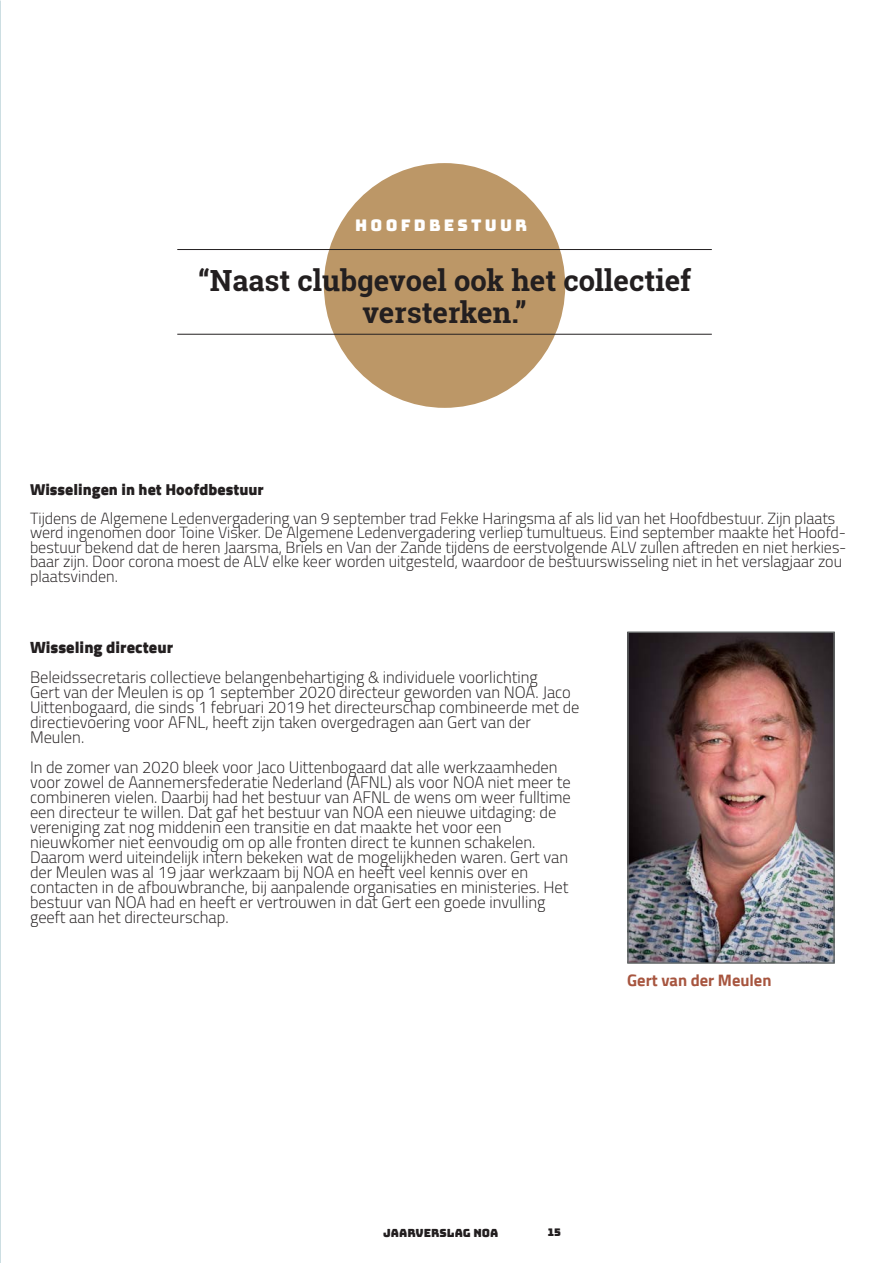
<style>
.page{position:relative;width:893px;height:1263px;background:#fff}
.page>*{position:absolute;margin:0;border:0;box-sizing:border-box;transform-origin:0 0}
.Pull_Quote_-_Bold{font:700 29.25px/32.1px "Roboto Slab";color:#231f20;text-align:center}
.Body_Text_-_Burnt_Or{font:300 16.5px/15px "Cairo";color:#231f20}
.Body_Text_-_Burnt_Or-2{font:900 16.5px "Cairo";color:#231f20}
.t1{font:700 16.5px "Cairo";color:#a7553f}
.Body_Text_-_Burnt_Or-3{font:300 16.05px/14.5px "Cairo";color:#231f20}
.Body_Text_-_Burnt_Or-4{font:900 16.05px "Cairo";color:#231f20}
.Section_Header_-_Cen{font:16.05px "Bungee";letter-spacing:.2em;color:#fff}
.t2{font:11.25px "Bungee";color:#231f20}
.t3{font:10.5px "Bungee";color:#231f20}
</style>
<div class="page">
<img style="left:629px;top:633px;width:204px;height:329px">
<div style="left:627px;top:631px;width:208px;height:333px;border:1px solid #656969"></div>
<div style="left:324px;top:163px;width:241px;height:245px;background:#bc9767;border-radius:50%"></div>
<hr style="left:177px;top:334px;width:535px;height:1px;background:#231f20">
<hr style="left:177px;top:249px;width:535px;height:1px;background:#231f20">
<p class="Section_Header_-_Cen" style="left:355px;top:216px;width:173px">HOOFDBESTUUR</p>
<p class="Pull_Quote_-_Bold" style="left:198px;top:264px;width:495px">“Naast clubgevoel ook het collectief versterken.”</p>
<p class="Body_Text_-_Burnt_Or-4" style="left:30px;top:480px;width:235px">Wisselingen in het Hoofdbestuur</p>
<p class="Body_Text_-_Burnt_Or-3" style="left:30px;top:511px;width:818px">Tijdens de Algemene Ledenvergadering van 9 september trad Fekke Haringsma af als lid van het Hoofdbestuur. Zijn plaats werd ingenomen door Toine Visker. De Algemene Ledenvergadering verliep tumultueus. Eind september maakte het Hoofd&shy;bestuur bekend dat de heren Jaarsma, Briels en Van der Zande tijdens de eerstvolgende ALV zullen aftreden en niet herkies&shy;baar zijn. Door corona moest de ALV elke keer worden uitgesteld, waardoor de bestuurswisseling niet in het verslagjaar zou plaatsvinden.</p>
<p class="Body_Text_-_Burnt_Or-2" style="left:30px;top:638px;width:145px">Wisseling directeur</p>
<p class="Body_Text_-_Burnt_Or" style="left:30px;top:669px;width:551px">Beleidssecretaris collectieve belangenbehartiging &amp; individuele voorlichting<br>Gert van der Meulen is op 1 september 2020 directeur geworden van NOA. Jaco Uittenbogaard, die sinds 1 februari 2019 het directeurschap combineerde met de directievoering voor AFNL, heeft zijn taken overgedragen aan Gert van der Meulen.</p>
<p class="Body_Text_-_Burnt_Or" style="left:30px;top:759px;width:542px">In de zomer van 2020 bleek voor Jaco Uittenbogaard dat alle werkzaamheden voor zowel de Aannemersfederatie Nederland (AFNL) als voor NOA niet meer te combineren vielen. Daarbij had het bestuur van AFNL de wens om weer fulltime een directeur te willen. Dat gaf het bestuur van NOA een nieuwe uitdaging: de vereniging zat nog middenin een transitie en dat maakte het voor een nieuwkomer niet eenvoudig om op alle fronten direct te kunnen schakelen.<br>Daarom werd uiteindelijk intern bekeken wat de mogelijkheden waren. Gert van der Meulen was al 19 jaar werkzaam bij NOA en heeft veel kennis over en contacten in de afbouwbranche, bij aanpalende organisaties en ministeries. Het bestuur van NOA had en heeft er vertrouwen in dat Gert een goede invulling geeft aan het directeurschap.</p>
<p class="t1" style="left:627px;top:970px;width:146px">Gert van der Meulen</p>
<p class="t2" style="left:383px;top:1227px;width:117px">JAARVERSLAG NOA</p>
<p class="t3" style="left:548px;top:1226px;width:15px">15</p>
</div>
